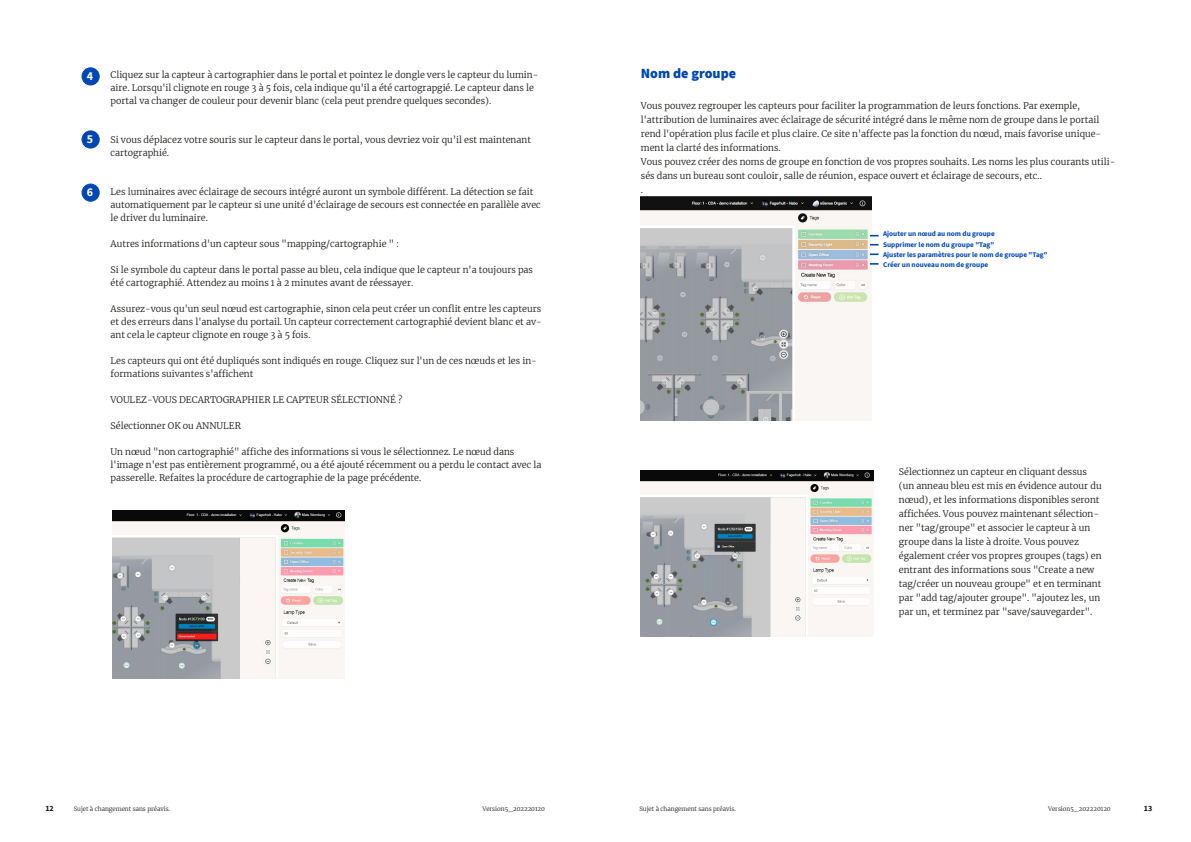
<style>
.page{position:relative;width:1191px;height:842px;background:#fff}
.page>*{position:absolute;margin:0;border:0;box-sizing:border-box;transform-origin:0 0}
.t1{font:900 14px "Source Sans Pro";color:#0047b4}
.t2{font:700 12px "Source Sans Pro";color:#fff}
.t3{font:300 9px/14px "Merriweather";color:#161614}
.t4{font:700 8px "Source Sans Pro";color:#161614}
.t5{font:700 7.1px/10.3px "Source Sans Pro";color:#0047b4}
.t6{font:300 6px "Merriweather";color:#161614}
</style>
<div class="page">
<div style="left:82px;top:68px;width:17px;height:17px;background:#0047b4;border-radius:50%"></div>
<div style="left:81px;top:67px;width:19px;height:18px;border:1px solid #0047b4;border-radius:50%"></div>
<div style="left:82px;top:131px;width:17px;height:17px;background:#0047b4;border-radius:50%"></div>
<div style="left:81px;top:130px;width:19px;height:19px;border:1px solid #0047b4;border-radius:50%"></div>
<div style="left:82px;top:184px;width:17px;height:17px;background:#0047b4;border-radius:50%"></div>
<div style="left:81px;top:184px;width:19px;height:18px;border:1px solid #0047b4;border-radius:50%"></div>
<img style="left:112px;top:510px;width:233px;height:168px">
<img style="left:641px;top:196px;width:230px;height:224px">
<svg style="left:870px;top:253px;width:8px;height:2px"></svg>
<svg style="left:870px;top:263px;width:8px;height:2px"></svg>
<img style="left:641px;top:470px;width:232px;height:166px">
<h2 class="t2" style="left:87px;top:68px;width:8px">4</h2>
<h2 class="t2" style="left:87px;top:131px;width:8px">5</h2>
<h2 class="t2" style="left:87px;top:184px;width:8px">6</h2>
<p class="t3" style="left:111px;top:68px;width:429px;line-height:13px">Cliquez sur la capteur à cartographier dans le portal et pointez le dongle vers le capteur du lumin&shy;aire. Lorsqu'il clignote en rouge 3 à 5 fois, cela indique qu'il a été cartograpgié. Le capteur dans le portal va changer de couleur pour devenir blanc (cela peut prendre quelques secondes).</p>
<p class="t3" style="left:111px;top:133px;width:422px;line-height:13px">Si vous déplacez votre souris sur le capteur dans le portal, vous devriez voir qu’il est maintenant cartographié.</p>
<p class="t3" style="left:111px;top:185px;width:432px;line-height:13px">Les luminaires avec éclairage de secours intégré auront un symbole différent. La détection se fait automatiquement par le capteur si une unité d'éclairage de secours est connectée en parallèle avec le driver du luminaire.</p>
<p class="t3" style="left:111px;top:237px;width:290px">Autres informations d'un capteur sous "mapping/cartographie " :</p>
<p class="t3" style="left:111px;top:263px;width:424px;line-height:13px">Si le symbole du capteur dans le portal passe au bleu, cela indique que le capteur n'a toujours pas été cartographié. Attendez au moins 1 à 2 minutes avant de réessayer.</p>
<p class="t3" style="left:111px;top:302px;width:433px;line-height:13px;text-align:justify">Assurez-vous qu'un seul nœud est cartographie, sinon cela peut créer un conflit entre les capteurs et des erreurs dans l'analyse du portail. Un capteur correctement cartographié devient blanc et av&shy;ant cela le capteur clignote en rouge 3 à 5 fois.</p>
<p class="t3" style="left:111px;top:354px;width:428px;line-height:13px">Les capteurs qui ont été dupliqués sont indiqués en rouge. Cliquez sur l'un de ces nœuds et les in&shy;formations suivantes s'affichent</p>
<p class="t3" style="left:111px;top:393px;width:293px">VOULEZ-VOUS DECARTOGRAPHIER LE CAPTEUR SÉLECTIONNÉ ?</p>
<p class="t3" style="left:111px;top:419px;width:132px">Sélectionner OK ou ANNULER</p>
<p class="t3" style="left:111px;top:445px;width:432px;line-height:13px">Un nœud "non cartographié" affiche des informations si vous le sélectionnez. Le nœud dans l'image n'est pas entièrement programmé, ou a été ajouté récemment ou a perdu le contact avec la passerelle. Refaites la procédure de cartographie de la page précédente.</p>
<h1 class="t1" style="left:641px;top:64px;width:97px">Nom de groupe</h1>
<p class="t3" style="left:641px;top:98px;width:476px">Vous pouvez regrouper les capteurs pour faciliter la programmation de leurs fonctions. Par exemple, l'attribution de luminaires avec éclairage de sécurité intégré dans le même nom de groupe dans le portail rend l'opération plus facile et plus claire. Ce site n'affecte pas la fonction du nœud, mais favorise unique&shy;ment la clarté des informations.<br>Vous pouvez créer des noms de groupe en fonction de vos propres souhaits. Les noms les plus courants utili&shy;sés dans un bureau sont couloir, salle de réunion, espace ouvert et éclairage de secours, etc..<br>.</p>
<p class="t5" style="left:883px;top:229px;width:166px">Ajouter un nœud au nom du groupe<br>Supprimer le nom du groupe "Tag"<br>Ajuster les paramètres pour le nom de groupe "Tag" Créer un nouveau nom de groupe</p>
<p class="t3" style="left:899px;top:465px;width:204px">Sélectionnez un capteur en cliquant dessus (un anneau bleu est mis en évidence autour du nœud), et les informations disponibles seront affichées. Vous pouvez maintenant sélection&shy;ner "tag/groupe" et associer le capteur à un groupe dans la liste à droite. Vous pouvez également créer vos propres groupes (tags) en entrant des informations sous "Create a new tag/créer un nouveau groupe" et en terminant par "add tag/ajouter groupe". "ajoutez les, un par un, et terminez par "save/sauvegarder".</p>
<p class="t4" style="left:45px;top:803px;width:10px">12</p>
<p class="t6" style="left:74px;top:805px;width:98px">Sujet à changement sans préavis.</p>
<p class="t6" style="left:482px;top:805px;width:64px">Version5_202220120</p>
<p class="t6" style="left:639px;top:805px;width:98px">Sujet à changement sans préavis.</p>
<p class="t6" style="left:1048px;top:805px;width:64px">Version5_202220120</p>
<p class="t4" style="left:1143px;top:803px;width:10px">13</p>
</div>
